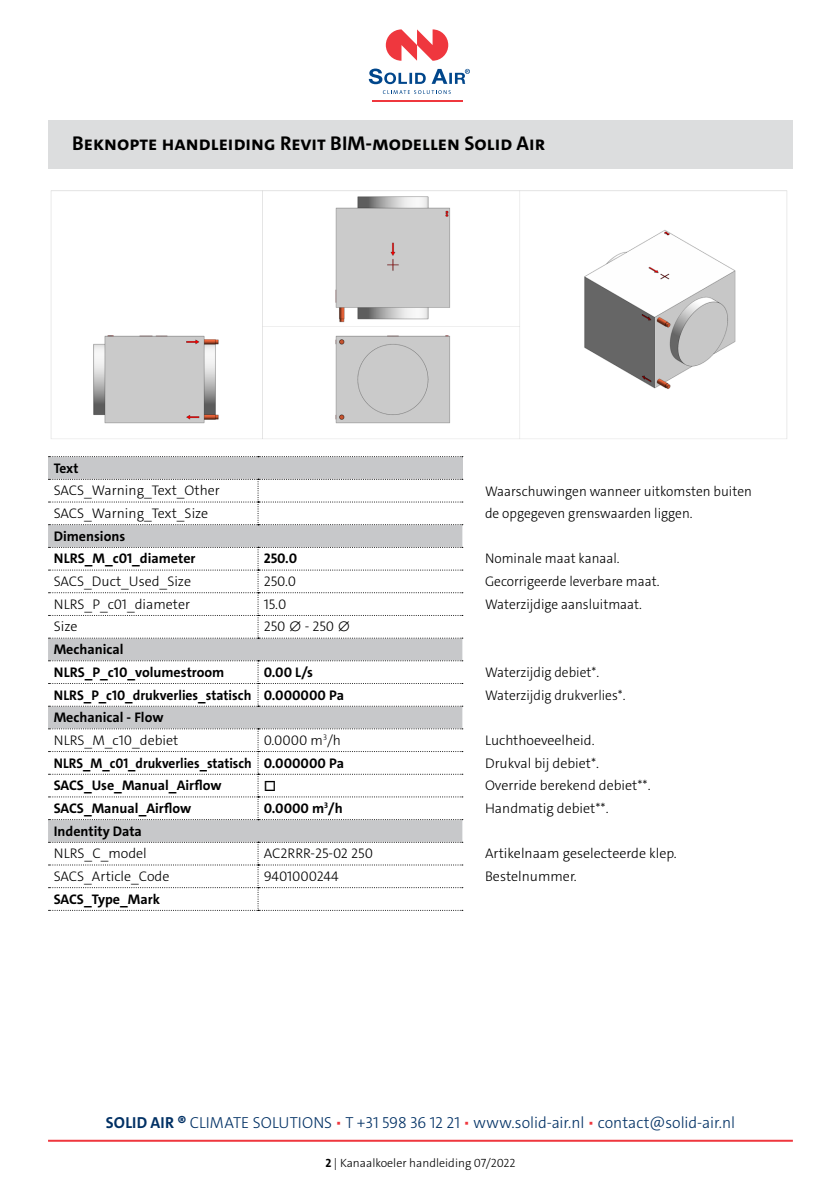
<style>
.page{position:relative;width:840px;height:1191px;background:#fff}
.page>*{position:absolute;margin:0;border:0;box-sizing:border-box;transform-origin:0 0}
.t1{font:700 20px "The Sans C4 s";color:#000}
.t2{font:300 16px "The Sans C4 s";color:#003064}
.t3{font:300 14px "The Sans C4 s";color:#000}
.t4{font:700 14px/22.6px "The Sans C4 s";color:#000}
.t5{font:300 14px "The Sans C4 s";color:#000;scale:.96 1}
.t6{font:700 14px "The Sans C4 s";color:#000;scale:.95 1}
.t7{font:700 14px "The Sans C4 s";color:#000;scale:.96 1}
.t8{font:300 12px "The Sans C4 s";color:#000}
.s1{font-weight:700}
.s2{color:#ef373e}
</style>
<div class="page">
<hr style="left:372px;top:100px;width:90px;height:1px;background:#ef373e">
<svg style="left:385px;top:29px;width:63px;height:32px"></svg>
<svg style="left:382px;top:90px;width:68px;height:4px"></svg>
<svg style="left:368px;top:69px;width:101px;height:15px"></svg>
<hr style="left:48px;top:1139px;width:744px;height:2px;background:#ef373e">
<div style="left:48px;top:120px;width:744px;height:48px;background:#dcddde"></div>
<div style="left:48px;top:456px;width:414px;height:23px;background:#c7c8ca"></div>
<div style="left:48px;top:525px;width:414px;height:316px;background:#c7c8ca"></div>
<svg style="left:48px;top:456px;width:414px;height:1px"></svg>
<svg style="left:48px;top:479px;width:414px;height:46px"></svg>
<svg style="left:48px;top:547px;width:414px;height:91px"></svg>
<svg style="left:48px;top:660px;width:414px;height:46px"></svg>
<svg style="left:48px;top:841px;width:414px;height:70px"></svg>
<img style="left:51px;top:190px;width:736px;height:249px">
<svg style="left:48px;top:728px;width:414px;height:92px"></svg>
<h1 class="t1" style="left:72px;top:130px;width:474px">Beknopte handleiding Revit BIM-modellen Solid Air</h1>
<p class="t7" style="left:54px;top:459px;width:27px">Text</p>
<p class="t3" style="left:54px;top:481px;width:167px">SACS_Warning_Text_Other</p>
<p class="t5" style="left:485px;top:483px;width:279px">Waarschuwingen wanneer uitkomsten buiten</p>
<p class="t3" style="left:54px;top:504px;width:156px">SACS_Warning_Text_Size</p>
<p class="t5" style="left:485px;top:504px;width:217px">de opgegeven grenswaarden liggen.</p>
<p class="t4" style="left:54px;top:525px;width:143px">Dimensions<br>NLRS_M_c01_diameter</p>
<p class="t4" style="left:263px;top:547px;width:35px">250.0</p>
<p class="t5" style="left:485px;top:550px;width:142px">Nominale maat kanaal.</p>
<p class="t3" style="left:54px;top:572px;width:139px">SACS_Duct_Used_Size</p>
<p class="t3" style="left:263px;top:572px;width:34px">250.0</p>
<p class="t5" style="left:485px;top:572px;width:183px">Gecorrigeerde leverbare maat.</p>
<p class="t3" style="left:54px;top:595px;width:138px">NLRS_P_c01_diameter</p>
<p class="t3" style="left:263px;top:595px;width:24px">15.0</p>
<p class="t5" style="left:485px;top:595px;width:165px">Waterzijdige aansluitmaat.</p>
<p class="t3" style="left:54px;top:618px;width:25px">Size</p>
<p class="t3" style="left:263px;top:618px;width:88px">250 ∅ - 250 ∅</p>
<p class="t4" style="left:54px;top:638px;width:172px">Mechanical<br>NLRS_P_c10_volumestroom</p>
<p class="t4" style="left:263px;top:661px;width:51px">0.00 L/s</p>
<p class="t5" style="left:485px;top:663px;width:120px">Waterzijdig debiet*.</p>
<p class="t4" style="left:54px;top:683px;width:292px">NLRS_P_c10_drukverlies_statisch 0.000000 Pa</p>
<p class="t5" style="left:485px;top:686px;width:148px">Waterzijdig drukverlies*.</p>
<p class="t4" style="left:54px;top:706px;width:111px">Mechanical - Flow</p>
<p class="t3" style="left:54px;top:731px;width:126px">NLRS_M_c10_debiet</p>
<p class="t3" style="left:263px;top:731px;width:79px">0.0000 m<sup>3</sup>/h</p>
<p class="t3" style="left:485px;top:731px;width:111px">Luchthoeveelheid.</p>
<p class="t6" style="left:54px;top:754px;width:307px">NLRS_M_c01_drukverlies_statisch 0.000000 Pa</p>
<p class="t3" style="left:485px;top:754px;width:115px">Drukval bij debiet*.</p>
<p class="t4" style="left:54px;top:774px;width:169px">SACS_Use_Manual_Airflow</p>
<p class="t3" style="left:485px;top:776px;width:167px">Override berekend debiet**.</p>
<p class="t4" style="left:54px;top:797px;width:139px">SACS_Manual_Airflow</p>
<p class="t4" style="left:263px;top:797px;width:80px">0.0000 m<sup>3</sup>/h</p>
<p class="t3" style="left:485px;top:799px;width:125px">Handmatig debiet**.</p>
<p class="t4" style="left:54px;top:819px;width:90px">Indentity Data</p>
<p class="t3" style="left:54px;top:844px;width:95px">NLRS_C_model</p>
<p class="t3" style="left:263px;top:844px;width:111px">AC2RRR-25-02 250</p>
<p class="t3" style="left:485px;top:844px;width:193px">Artikelnaam geselecteerde klep.</p>
<p class="t3" style="left:54px;top:867px;width:117px">SACS_Article_Code</p>
<p class="t3" style="left:263px;top:867px;width:76px">9401000244</p>
<p class="t3" style="left:485px;top:867px;width:93px">Bestelnummer.</p>
<p class="t4" style="left:54px;top:887px;width:108px">SACS_Type_Mark</p>
<p class="t2" style="left:106px;top:1112px;width:630px"><span class="s1">SOLID AIR ®</span> CLIMATE SOLUTIONS <span class="s2">•</span> T +31 598 36 12 21 <span class="s2">•</span> www.solid-air.nl <span class="s2">•</span> contact@solid-air.nl</p>
<p class="t8" style="left:325px;top:1154px;width:192px"><span class="s1">2</span> | Kanaalkoeler handleiding 07/2022</p>
</div>
